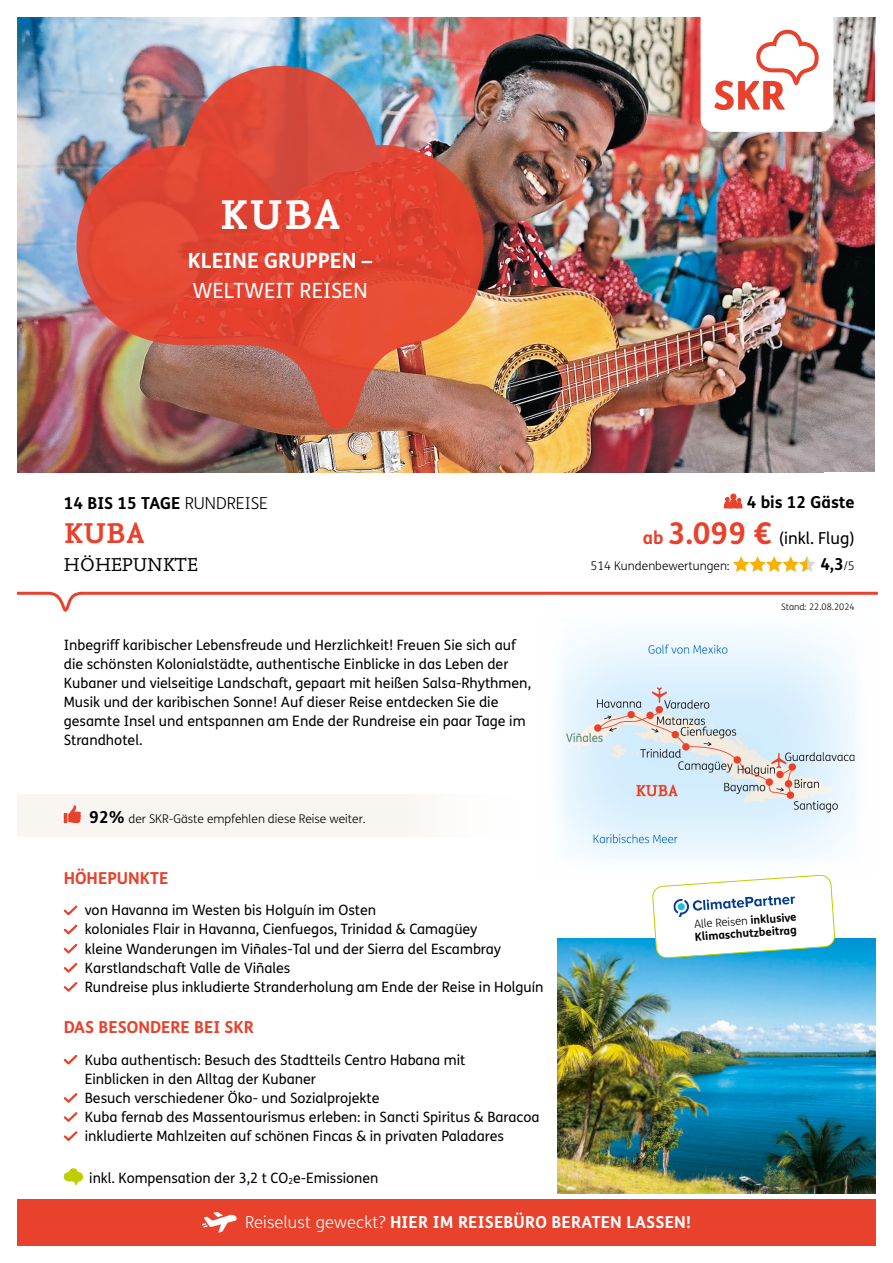
<style>
.page{position:relative;width:893px;height:1263px;background:#fff}
.page>*{position:absolute;margin:0;border:0;box-sizing:border-box;transform-origin:0 0}
.t1{font:700 43.5px "Nexus Mix Pro";color:#fff}
.t2{font:700 30px "Nexus Mix Pro";color:#e8412c}
.t3{font:700 21px "FS Me";color:#fff}
.t4{font:21px "FS Me";color:#fff}
.t5{font:19.5px "Nexus Mix Pro";letter-spacing:.01em;color:#000}
.t6{font:700 16.5px/35.2px "FS Me";color:#000;text-align:right}
.t7{font:700 16.5px "FS Me";letter-spacing:.01em;color:#fff}
.t8{font:700 16.5px "FS Me";color:#e8412c}
.t9{font:14.25px/19.2px "FS Me";color:#000}
.t10{font:300 12px "FS Me";color:#000}
.t11{font:700 11.25px/12.8px "FS Me";color:#000}
.t12{font:300 9px "FS Me";color:#000}
.s1{font-weight:300}
.s2{font-weight:700;font-size:16.5px}
.s3{font-size:18px;color:#e8412c}
.s4{font-size:30px;color:#e8412c}
.s5{font-weight:400}
.s6{font-weight:300;font-size:12px}
</style>
<div class="page">
<img style="left:17px;top:17px;width:859px;height:455px">
<svg style="left:63px;top:905px;width:15px;height:30px"></svg>
<svg style="left:63px;top:943px;width:15px;height:11px"></svg>
<svg style="left:63px;top:963px;width:15px;height:29px"></svg>
<svg style="left:63px;top:1054px;width:15px;height:11px"></svg>
<svg style="left:63px;top:1093px;width:15px;height:48px"></svg>
<svg style="left:64px;top:1168px;width:19px;height:17px"></svg>
<div style="left:701px;top:6px;width:132px;height:126px;background:#fff;border-radius:13px"></div>
<svg style="left:714px;top:30px;width:105px;height:80px"></svg>
<div style="left:17px;top:1199px;width:859px;height:47px;background:#e8412c"></div>
<svg style="left:202px;top:1212px;width:35px;height:21px"></svg>
<div style="left:17px;top:794px;width:509px;height:43px;background:#f9f5f0"></div>
<svg style="left:64px;top:805px;width:17px;height:18px"></svg>
<img style="left:557px;top:939px;width:319px;height:255px">
<img style="left:77px;top:66px;width:407px;height:363px">
<img style="left:559px;top:633px;width:297px;height:242px">
<svg style="left:733px;top:556px;width:82px;height:16px"></svg>
<svg style="left:723px;top:493px;width:20px;height:15px"></svg>
<svg style="left:17px;top:591px;width:861px;height:21px"></svg>
<svg style="left:652px;top:875px;width:183px;height:83px"></svg>
<h1 class="t1" style="left:220px;top:182px;width:122px">KUBA</h1>
<h3 class="t3" style="left:188px;top:244px;width:186px">KLEINE GRUPPEN –</h3>
<h3 class="t4" style="left:193px;top:276px;width:177px">WELTWEIT REISEN</h3>
<p class="t6" style="left:64px;top:485px;width:206px">14 BIS 15 TAGE <span class="s1">RUNDREISE</span></p>
<h2 class="t2" style="left:64px;top:510px;width:82px">KUBA</h2>
<h3 class="t5" style="left:64px;top:549px;width:135px">HÖHEPUNKTE</h3>
<p class="t9" style="left:64px;top:635px;width:469px">Inbegriff karibischer Lebensfreude und Herzlichkeit! Freuen Sie sich auf die schönsten Kolonialstädte, authentische Einblicke in das Leben der Kubaner und vielseitige Landschaft, gepaart mit heißen Salsa-Rhythmen, Musik und der karibischen Sonne! Auf dieser Reise entdecken Sie die gesamte Insel und entspannen am Ende der Rundreise ein paar Tage im Strandhotel.</p>
<p class="t10" style="left:89px;top:810px;width:278px"><span class="s2">92%</span> der SKR-Gäste empfehlen diese Reise weiter.</p>
<p class="t8" style="left:64px;top:865px;width:106px">HÖHEPUNKTE</p>
<p class="t9" style="left:85px;top:900px;width:460px">von Havanna im Westen bis Holguín im Osten<br>koloniales Flair in Havanna, Cienfuegos, Trinidad &amp; Camagüey<br>kleine Wanderungen im Viñales-Tal und der Sierra del Escambray Karstlandschaft Valle de Viñales<br>Rundreise plus inkludierte Stranderholung am Ende der Reise in Holguín</p>
<p class="t8" style="left:64px;top:1015px;width:192px">DAS BESONDERE BEI SKR</p>
<p class="t9" style="left:85px;top:1050px;width:456px">Kuba authentisch: Besuch des Stadtteils Centro Habana mit<br>Einblicken in den Alltag der Kubaner<br>Besuch verschiedener Öko- und Sozialprojekte<br>Kuba fernab des Massentourismus erleben: in Sancti Spiritus &amp; Baracoa inkludierte Mahlzeiten auf schönen Fincas &amp; in privaten Paladares</p>
<p class="t9" style="left:89px;top:1168px;width:291px">inkl. Kompensation der 3,2 t CO<sub>2</sub>e-Emissionen</p>
<p class="t6" style="left:643px;top:484px;width:213px">4 bis 12 Gäste<br><span class="s3">ab</span> <span class="s4">3.099 €</span> <span class="s5">(inkl. Flug)</span></p>
<p class="t10" style="left:590px;top:558px;width:141px">514 Kundenbewertungen:</p>
<p class="t6" style="left:820px;top:546px;width:36px">4,3<span class="s6">/5</span></p>
<p class="t12" style="left:781px;top:601px;width:75px">Stand: 22.08.2024</p>
<p class="t11" style="left:694px;top:917px;width:104px;rotate:-4deg"><span class="s1">Alle Reisen</span> inklusive<br>Klimaschutzbeitrag</p>
<p class="t7" style="left:245px;top:1209px;width:447px"><span class="s1">Reiselust geweckt?</span> HIER IM REISEBÜRO BERATEN LASSEN!</p>
</div>
